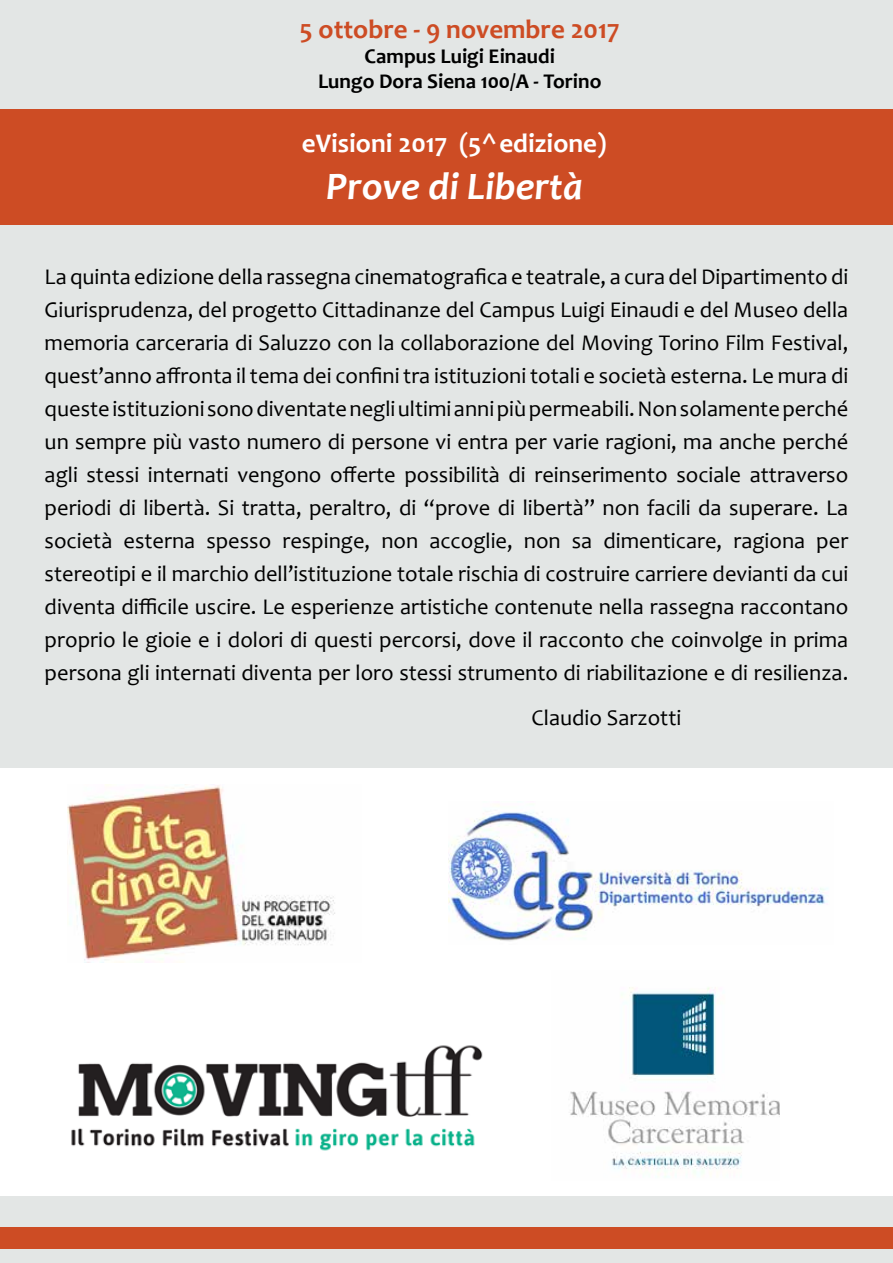
<style>
.page{position:relative;width:893px;height:1263px;background:#e3e6e5}
.page>*{position:absolute;margin:0;border:0;box-sizing:border-box;transform-origin:0 0}
.t1{font:italic 700 39px "Candara";color:#fff}
.t2{font:700 27px "Candara";color:#fff}
.t3{font:700 27px "Candara";color:#cd4c24}
.t4{font:22.5px/33px "Candara";color:#000;text-align:justify}
.t5{font:700 21px/25.2px "Candara";color:#000;text-align:center}
</style>
<div class="page">
<div style="left:0;top:109px;width:893px;height:116px;background:#cd4c24"></div>
<div style="left:0;top:1228px;width:893px;height:21px;background:#cd4c24"></div>
<div style="left:0;top:767px;width:893px;height:428px;background:#fff"></div>
<img style="left:449px;top:804px;width:379px;height:137px">
<img style="left:570px;top:987px;width:210px;height:190px">
<img style="left:71px;top:1045px;width:412px;height:106px">
<img style="left:67px;top:784px;width:268px;height:177px">
<p class="t3" style="left:300px;top:12px;width:321px">5 ottobre - 9 novembre 2017</p>
<p class="t5" style="left:318px;top:43px;width:285px">Campus Luigi Einaudi<br>Lungo Dora Siena 100/A - Torino</p>
<p class="t2" style="left:302px;top:127px;width:306px">eVisioni 2017 (5 ^ edizione)</p>
<h1 class="t1" style="left:326px;top:162px;width:259px">Prove di Libertà</h1>
<p class="t4" style="left:45px;top:260px;width:805px">La quinta edizione della rassegna cinematografica e teatrale, a cura del Dipartimento di Giurisprudenza, del progetto Cittadinanze del Campus Luigi Einaudi e del Museo della memoria carceraria di Saluzzo con la collaborazione del Moving Torino Film Festival, quest’anno affronta il tema dei confini tra istituzioni totali e società esterna. Le mura di queste istituzioni sono diventate negli ultimi anni più permeabili. Non solamente perché un sempre più vasto numero di persone vi entra per varie ragioni, ma anche perché agli stessi internati vengono offerte possibilità di reinserimento sociale attraverso periodi di libertà. Si tratta, peraltro, di “prove di libertà” non facili da superare. La società esterna spesso respinge, non accoglie, non sa dimenticare, ragiona per stereotipi e il marchio dell’istituzione totale rischia di costruire carriere devianti da cui diventa difficile uscire. Le esperienze artistiche contenute nella rassegna raccontano proprio le gioie e i dolori di questi percorsi, dove il racconto che coinvolge in prima persona gli internati diventa per loro stessi strumento di riabilitazione e di resilienza.</p>
<p class="t4" style="left:531px;top:701px;width:151px">Claudio Sarzotti</p>
</div>
